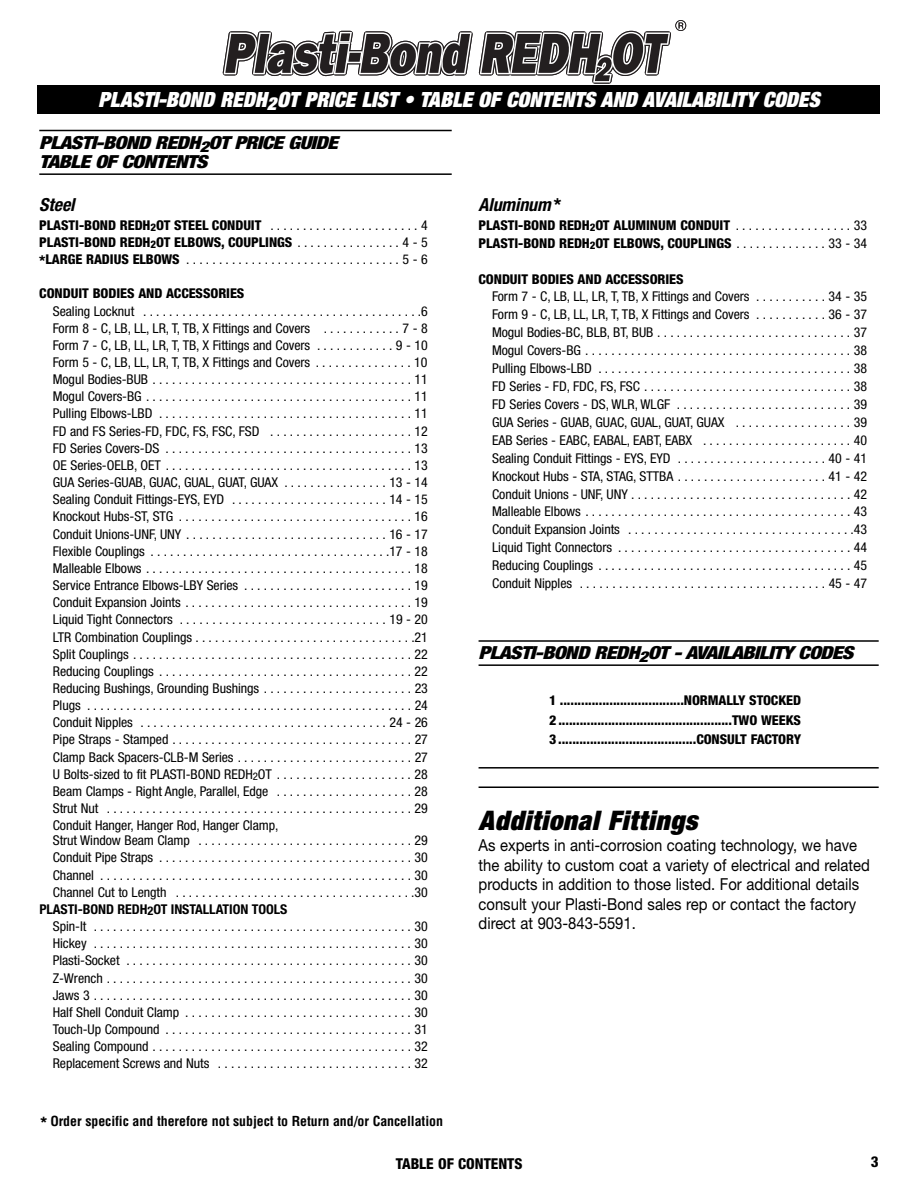
<style>
.page{position:relative;width:918px;height:1188px;background:#fff}
.page>*{position:absolute;margin:0;border:0;box-sizing:border-box;transform-origin:0 0}
.t1{font:italic 900 expanded 27px "Helvetica Neue";letter-spacing:.025em;color:#000}
.t2{font:italic 900 expanded 21px "Helvetica Neue";color:#fff}
.t3{font:italic 900 condensed 18px/19.5px "Helvetica Neue";letter-spacing:-.03em;color:#000;scale:1.19 1}
.t4{font:italic 700 condensed 18px "Helvetica Neue";letter-spacing:-.005em;color:#000}
.t5{font:16.5px/19.5px "Helvetica Neue";color:#000;scale:.9 1}
.t6{font:800 condensed 15px "Helvetica Neue";color:#000}
.t7{font:condensed 13.5px/17.1px "Helvetica Neue";letter-spacing:-.005em;color:#000;text-align:justify}
.t8{font:800 condensed 13.5px/17.1px "Helvetica Neue";letter-spacing:-.005em;color:#000;text-align:justify}
.t9{font:700 condensed 13.5px "Helvetica";letter-spacing:-.005em;color:#000}
.t10{font:700 condensed 13.5px "Helvetica Neue";letter-spacing:-.005em;color:#000}
.s1{font-weight:400}
.s2{font-size:15px}
.s3{font-weight:800;font-style:normal}
.s4{font-size:18px}
</style>
<div class="page">
<svg style="left:222px;top:20px;width:464px;height:64px"></svg>
<div style="left:38px;top:85px;width:842px;height:29px;background:#000"></div>
<hr style="left:39px;top:130px;width:413px;height:1px;background:#000">
<hr style="left:39px;top:173px;width:413px;height:2px;background:#000">
<hr style="left:479px;top:640px;width:400px;height:2px;background:#000">
<hr style="left:479px;top:664px;width:400px;height:2px;background:#000">
<hr style="left:479px;top:767px;width:400px;height:2px;background:#000">
<hr style="left:479px;top:786px;width:400px;height:2px;background:#000">
<h2 class="t2" style="left:98px;top:92px;width:723px">PLASTI-BOND REDH<sub>2</sub>OT PRICE LIST • TABLE OF CONTENTS AND AVAILABILITY CODES</h2>
<h3 class="t3" style="left:39px;top:134px;width:252px">PLASTI-BOND REDH<sub>2</sub>OT PRICE GUIDE<br>TABLE OF CONTENTS</h3>
<h3 class="t4" style="left:39px;top:199px;width:37px">Steel</h3>
<p class="t8" style="left:39px;top:218px;width:390px">PLASTI-BOND REDH<sub>2</sub>OT STEEL CONDUIT <span class="s1">. . . . . . . . . . . . . . . . . . . . . . . 4<br></span>PLASTI-BOND REDH<sub>2</sub>OT ELBOWS, COUPLINGS <span class="s1">. . . . . . . . . . . . . . . . 4 - 5 </span><span class="s2">*</span>LARGE RADIUS ELBOWS <span class="s1">. . . . . . . . . . . . . . . . . . . . . . . . . . . . . . . . . 5 - 6</span></p>
<p class="t8" style="left:39px;top:286px;width:207px">CONDUIT BODIES AND ACCESSORIES</p>
<p class="t7" style="left:53px;top:303px;width:377px">Sealing Locknut . . . . . . . . . . . . . . . . . . . . . . . . . . . . . . . . . . . . . . . . . . .6<br>Form 8 - C, LB, LL, LR, T, TB, X Fittings and Covers . . . . . . . . . . . . 7 - 8<br>Form 7 - C, LB, LL, LR, T, TB, X Fittings and Covers . . . . . . . . . . . . 9 - 10<br>Form 5 - C, LB, LL, LR, T, TB, X Fittings and Covers . . . . . . . . . . . . . . . 10<br>Mogul Bodies-BUB . . . . . . . . . . . . . . . . . . . . . . . . . . . . . . . . . . . . . . . . 11<br>Mogul Covers-BG . . . . . . . . . . . . . . . . . . . . . . . . . . . . . . . . . . . . . . . . . 11<br>Pulling Elbows-LBD . . . . . . . . . . . . . . . . . . . . . . . . . . . . . . . . . . . . . . . 11<br>FD and FS Series-FD, FDC, FS, FSC, FSD . . . . . . . . . . . . . . . . . . . . . . 12<br>FD Series Covers-DS . . . . . . . . . . . . . . . . . . . . . . . . . . . . . . . . . . . . . . 13<br>OE Series-OELB, OET . . . . . . . . . . . . . . . . . . . . . . . . . . . . . . . . . . . . . . 13<br>GUA Series-GUAB, GUAC, GUAL, GUAT, GUAX . . . . . . . . . . . . . . . . 13 - 14<br>Sealing Conduit Fittings-EYS, EYD . . . . . . . . . . . . . . . . . . . . . . . . 14 - 15<br>Knockout Hubs-ST, STG . . . . . . . . . . . . . . . . . . . . . . . . . . . . . . . . . . . . 16<br>Conduit Unions-UNF, UNY . . . . . . . . . . . . . . . . . . . . . . . . . . . . . . . 16 - 17<br>Flexible Couplings . . . . . . . . . . . . . . . . . . . . . . . . . . . . . . . . . . . . .17 - 18<br>Malleable Elbows . . . . . . . . . . . . . . . . . . . . . . . . . . . . . . . . . . . . . . . . . 18<br>Service Entrance Elbows-LBY Series . . . . . . . . . . . . . . . . . . . . . . . . . . 19<br>Conduit Expansion Joints . . . . . . . . . . . . . . . . . . . . . . . . . . . . . . . . . . . 19<br>Liquid Tight Connectors . . . . . . . . . . . . . . . . . . . . . . . . . . . . . . . . 19 - 20<br>LTR Combination Couplings . . . . . . . . . . . . . . . . . . . . . . . . . . . . . . . . . .21<br>Split Couplings . . . . . . . . . . . . . . . . . . . . . . . . . . . . . . . . . . . . . . . . . . . 22<br>Reducing Couplings . . . . . . . . . . . . . . . . . . . . . . . . . . . . . . . . . . . . . . . 22<br>Reducing Bushings, Grounding Bushings . . . . . . . . . . . . . . . . . . . . . . . 23<br>Plugs . . . . . . . . . . . . . . . . . . . . . . . . . . . . . . . . . . . . . . . . . . . . . . . . . . 24<br>Conduit Nipples . . . . . . . . . . . . . . . . . . . . . . . . . . . . . . . . . . . . . . 24 - 26<br>Pipe Straps - Stamped . . . . . . . . . . . . . . . . . . . . . . . . . . . . . . . . . . . . . 27<br>Clamp Back Spacers-CLB-M Series . . . . . . . . . . . . . . . . . . . . . . . . . . . 27<br>U Bolts-sized to fit PLASTI-BOND REDH<sub>2</sub>OT . . . . . . . . . . . . . . . . . . . . . 28<br>Beam Clamps - Right Angle, Parallel, Edge . . . . . . . . . . . . . . . . . . . . . 28<br>Strut Nut . . . . . . . . . . . . . . . . . . . . . . . . . . . . . . . . . . . . . . . . . . . . . . . 29<br>Conduit Hanger, Hanger Rod, Hanger Clamp,</p>
<p class="t7" style="left:53px;top:833px;width:377px">Strut Window Beam Clamp . . . . . . . . . . . . . . . . . . . . . . . . . . . . . . . . . 29</p>
<p class="t7" style="left:53px;top:850px;width:377px">Conduit Pipe Straps . . . . . . . . . . . . . . . . . . . . . . . . . . . . . . . . . . . . . . . 30</p>
<p class="t7" style="left:53px;top:867px;width:377px">Channel . . . . . . . . . . . . . . . . . . . . . . . . . . . . . . . . . . . . . . . . . . . . . . . . 30</p>
<p class="t7" style="left:53px;top:885px;width:377px">Channel Cut to Length . . . . . . . . . . . . . . . . . . . . . . . . . . . . . . . . . . . . .30</p>
<p class="t10" style="left:39px;top:904px;width:250px">PLASTI-BOND REDH<sub>2</sub>OT INSTALLATION TOOLS</p>
<p class="t7" style="left:53px;top:919px;width:377px">Spin-It . . . . . . . . . . . . . . . . . . . . . . . . . . . . . . . . . . . . . . . . . . . . . . . . . 30</p>
<p class="t7" style="left:53px;top:936px;width:377px">Hickey . . . . . . . . . . . . . . . . . . . . . . . . . . . . . . . . . . . . . . . . . . . . . . . . . 30</p>
<p class="t7" style="left:53px;top:953px;width:377px">Plasti-Socket . . . . . . . . . . . . . . . . . . . . . . . . . . . . . . . . . . . . . . . . . . . . 30</p>
<p class="t7" style="left:53px;top:970px;width:377px">Z-Wrench . . . . . . . . . . . . . . . . . . . . . . . . . . . . . . . . . . . . . . . . . . . . . . . 30</p>
<p class="t7" style="left:53px;top:988px;width:377px">Jaws 3 . . . . . . . . . . . . . . . . . . . . . . . . . . . . . . . . . . . . . . . . . . . . . . . . . 30</p>
<p class="t7" style="left:53px;top:1005px;width:377px">Half Shell Conduit Clamp . . . . . . . . . . . . . . . . . . . . . . . . . . . . . . . . . . . 30</p>
<p class="t7" style="left:53px;top:1022px;width:377px">Touch-Up Compound . . . . . . . . . . . . . . . . . . . . . . . . . . . . . . . . . . . . . . 31</p>
<p class="t7" style="left:53px;top:1039px;width:377px">Sealing Compound . . . . . . . . . . . . . . . . . . . . . . . . . . . . . . . . . . . . . . . . 32</p>
<p class="t7" style="left:53px;top:1056px;width:377px">Replacement Screws and Nuts . . . . . . . . . . . . . . . . . . . . . . . . . . . . . . 32</p>
<h2 class="t2" style="left:165px;top:92px;width:590px">PLASTI-BOND REDH<sub>2</sub>OT PRICE LIST • COATED CONDUIT AND NIPP ES</h2>
<h3 class="t4" style="left:479px;top:198px;width:84px">Aluminum <span class="s3">*</span></h3>
<p class="t8" style="left:479px;top:217px;width:390px;line-height:17.9px">PLASTI-BOND REDH<sub>2</sub>OT ALUMINUM CONDUIT <span class="s1">. . . . . . . . . . . . . . . . . . 33<br></span>PLASTI-BOND REDH<sub>2</sub>OT ELBOWS, COUPLINGS <span class="s1">. . . . . . . . . . . . . . 33 - 34</span></p>
<p class="t8" style="left:479px;top:271px;width:207px">CONDUIT BODIES AND ACCESSORIES</p>
<p class="t7" style="left:492px;top:289px;width:377px;line-height:17.9px">Form 7 - C, LB, LL, LR, T, TB, X Fittings and Covers . . . . . . . . . . . 34 - 35<br>Form 9 - C, LB, LL, LR, T, TB, X Fittings and Covers . . . . . . . . . . . 36 - 37<br>Mogul Bodies-BC, BLB, BT, BUB . . . . . . . . . . . . . . . . . . . . . . . . . . . . . . 37<br>Mogul Covers-BG . . . . . . . . . . . . . . . . . . . . . . . . . . . . . . . . . . . . . . . . . 38<br>Pulling Elbows-LBD . . . . . . . . . . . . . . . . . . . . . . . . . . . . . . . . . . . . . . . 38<br>FD Series - FD, FDC, FS, FSC . . . . . . . . . . . . . . . . . . . . . . . . . . . . . . . . 38<br>FD Series Covers - DS, WLR, WLGF . . . . . . . . . . . . . . . . . . . . . . . . . . . 39<br>GUA Series - GUAB, GUAC, GUAL, GUAT, GUAX . . . . . . . . . . . . . . . . . . 39<br>EAB Series - EABC, EABAL, EABT, EABX . . . . . . . . . . . . . . . . . . . . . . . 40<br>Sealing Conduit Fittings - EYS, EYD . . . . . . . . . . . . . . . . . . . . . . . 40 - 41<br>Knockout Hubs - STA, STAG, STTBA . . . . . . . . . . . . . . . . . . . . . . . 41 - 42<br>Conduit Unions - UNF, UNY . . . . . . . . . . . . . . . . . . . . . . . . . . . . . . . . . . 42<br>Malleable Elbows . . . . . . . . . . . . . . . . . . . . . . . . . . . . . . . . . . . . . . . . . 43<br>Conduit Expansion Joints . . . . . . . . . . . . . . . . . . . . . . . . . . . . . . . . . . .43<br>Liquid Tight Connectors . . . . . . . . . . . . . . . . . . . . . . . . . . . . . . . . . . . . 44<br>Reducing Couplings . . . . . . . . . . . . . . . . . . . . . . . . . . . . . . . . . . . . . . . 45<br>Conduit Nipples . . . . . . . . . . . . . . . . . . . . . . . . . . . . . . . . . . . . . . 45 - 47</p>
<h3 class="t3" style="left:479px;top:644px;width:317px">PLASTI-BOND REDH<sub>2</sub>OT - AVAILABILITY CODES</h3>
<p class="t8" style="left:549px;top:692px;width:253px;line-height:19.5px">1 ...................................NORMALLY STOCKED 2 .................................................TWO WEEKS 3.......................................CONSULT FACTORY</p>
<h1 class="t1" style="left:479px;top:811px;width:220px">Additional Fittings</h1>
<p class="t5" style="left:479px;top:837px;width:436px">As experts in anti-corrosion coating technology, we have the ability to custom coat a variety of electrical and related products in addition to those listed. For additional details consult your Plasti-Bond sales rep or contact the factory direct at 903-843-5591.</p>
<p class="t9" style="left:39px;top:1113px;width:405px"><span class="s4">*</span>Order specific and therefore not subject to Return and/or Cancellation</p>
<p class="t6" style="left:396px;top:1158px;width:128px">TABLE OF CONTENTS</p>
<p class="t6" style="left:871px;top:1156px;width:9px">3</p>
</div>
